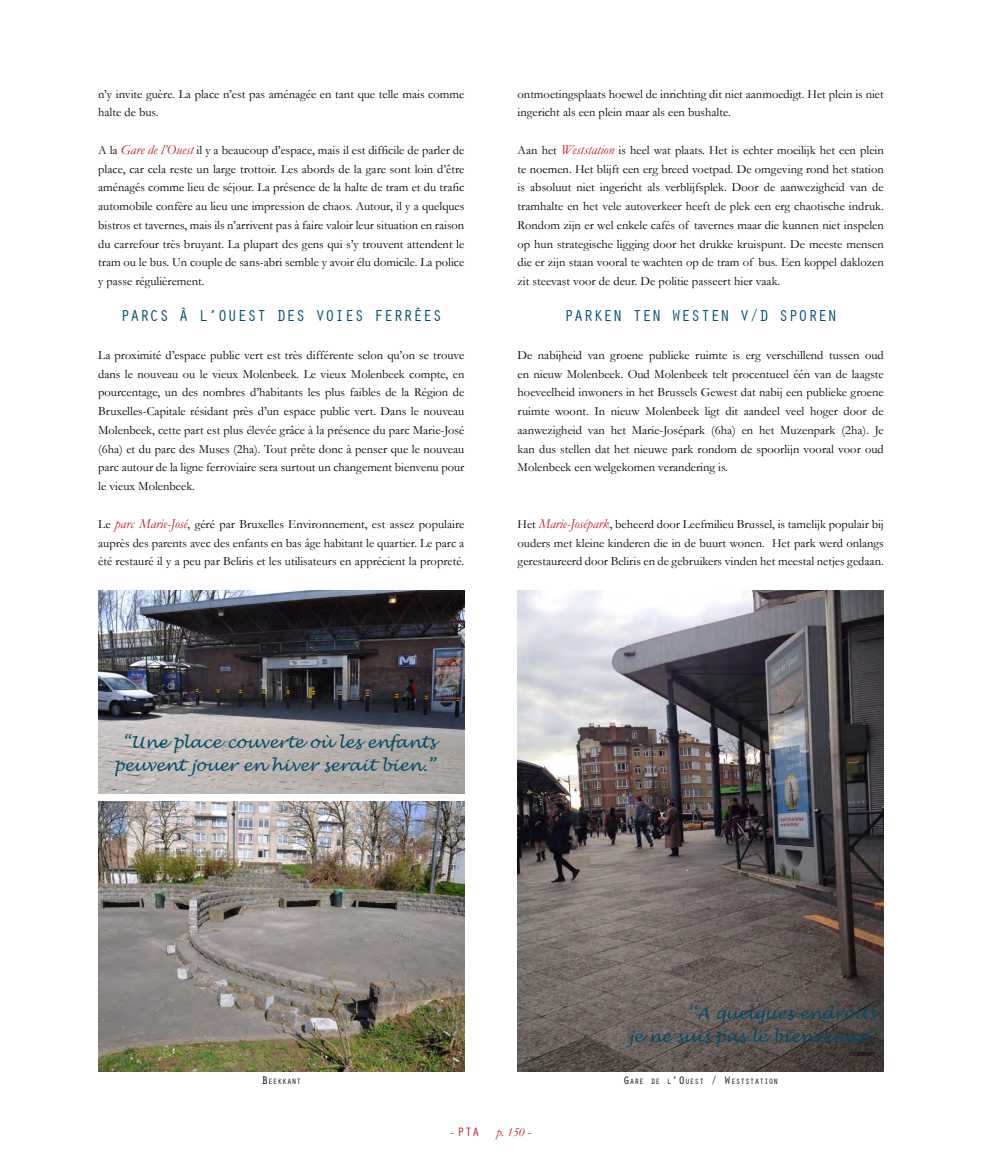
<style>
.page{position:relative;width:982px;height:1170px;background:#fff}
.page>*{position:absolute;margin:0;border:0;box-sizing:border-box;transform-origin:0 0}
.t1{font:italic 16.25px/22.5px "Lucida Handwriting";color:#004c69;text-align:right}
.t2{font:16.25px "Orator";color:#004c69}
.t3{font:12.5px/18.8px "Garamond";color:#000;text-align:justify}
.t4{font:italic 12.5px "Garamond";color:#bb1c25}
.t5{font:12.5px "Orator";color:#bb1c25}
.t6{font:italic 10px "Garamond";color:#000}
.t7{font:7.88px "Orator";color:#000}
.s1{font-style:italic;font-size:13.75px;color:#bb1c25}
.s2{font-size:11.25px}
.s3{font-family:"Garamond"}
.s4{font-style:normal}
</style>
<div class="page">
<img style="left:517px;top:590px;width:366px;height:480px">
<img style="left:98px;top:801px;width:366px;height:269px">
<img style="left:98px;top:590px;width:366px;height:203px">
<p class="t3" style="left:98px;top:84px;width:368px">n’y invite guère. La place n’est pas aménagée en tant que telle mais comme halte de bus.</p>
<p class="t3" style="left:98px;top:140px;width:368px">A la <span class="s1">Gare de l’Ouest</span> il y a beaucoup d’espace, mais il est difficile de parler de place, car cela reste un large trottoir. Les abords de la gare sont loin d’être aménagés comme lieu de séjour. La présence de la halte de tram et du trafic automobile confère au lieu une impression de chaos. Autour, il y a quelques bistros et tavernes, mais ils n’arrivent pas à faire valoir leur situation en raison du carrefour très bruyant. La plupart des gens qui s’y trouvent attendent le tram ou le bus. Un couple de sans-abri semble y avoir élu domicile. La police y passe régulièrement.</p>
<h1 class="t2" style="left:120px;top:308px;width:323px">PARCS À L’OUEST DES VOIES FERRÉES</h1>
<p class="t3" style="left:98px;top:345px;width:368px">La proximité d’espace public vert est très différente selon qu’on se trouve dans le nouveau ou le vieux Molenbeek. Le vieux Molenbeek compte, en pourcentage, un des nombres d’habitants les plus faibles de la Région de Bruxelles-Capitale résidant près d’un espace public vert. Dans le nouveau Molenbeek, cette part est plus élevée grâce à la présence du parc Marie-José (6ha) et du parc des Muses (2ha). Tout prête donc à penser que le nouveau parc autour de la ligne ferroviaire sera surtout un changement bienvenu pour le vieux Molenbeek.</p>
<p class="t3" style="left:98px;top:514px;width:367px">Le <span class="s1">parc Marie-José</span>, géré par Bruxelles Environnement, est assez populaire auprès des parents avec des enfants en bas âge habitant le quartier. Le parc a été restauré il y a peu par Beliris et les utilisateurs en apprécient la propreté.</p>
<p class="t3" style="left:517px;top:84px;width:368px">ontmoetingsplaats hoewel de inrichting dit niet aanmoedigt. Het plein is niet ingericht als een plein maar als een bushalte.</p>
<p class="t3" style="left:517px;top:140px;width:368px">Aan het <span class="s1">Weststation</span> is heel wat plaats. Het is echter moeilijk het een plein te noemen. Het blijft een erg breed voetpad. De omgeving rond het station is absoluut niet ingericht als verblijfsplek. Door de aanwezigheid van de tramhalte en het vele autoverkeer heeft de plek een erg chaotische indruk.<br>Rondom zijn er wel enkele cafés of tavernes maar die kunnen niet inspelen op hun strategische ligging door het drukke kruispunt. De meeste mensen die er zijn staan vooral te wachten op de tram of bus. Een koppel daklozen zit steevast voor de deur. De politie passeert hier vaak.</p>
<h1 class="t2" style="left:564px;top:308px;width:275px">PARKEN TEN WESTEN V/D SPOREN</h1>
<p class="t3" style="left:517px;top:345px;width:368px">De nabijheid van groene publieke ruimte is erg verschillend tussen oud en nieuw Molenbeek. Oud Molenbeek telt procentueel één van de laagste hoeveelheid inwoners in het Brussels Gewest dat nabij een publieke groene ruimte woont. In nieuw Molenbeek ligt dit aandeel veel hoger door de aanwezigheid van het Marie-Josépark (6ha) en het Muzenpark (2ha). Je kan dus stellen dat het nieuwe park rondom de spoorlijn vooral voor oud Molenbeek een welgekomen verandering is.</p>
<p class="t3" style="left:517px;top:514px;width:368px">Het <span class="s1">Marie-Josépark</span>, beheerd door Leefmilieu Brussel, is tamelijk populair bij ouders met kleine kinderen die in de buurt wonen. Het park werd onlangs gerestaureerd door Beliris en de gebruikers vinden het meestal netjes gedaan.</p>
<h1 class="t1" style="left:114px;top:731px;width:323px;text-align:center">“Une place couverte où les enfants peuvent jouer en hiver serait bien.”</h1>
<p class="t7" style="left:261px;top:1077px;width:41px"><span class="s2">B</span> EEKKANT</p>
<h1 class="t1" style="left:629px;top:1002px;width:248px">‘‘A quelques endroits<br>je ne suis pas le bienvenue”</h1>
<p class="t6" style="left:849px;top:1045px;width:28px">bewoner</p>
<p class="t7" style="left:623px;top:1077px;width:157px"><span class="s2">G</span>ARE DE L <span class="s2">’O</span> UEST <span class="s2">/ W</span> ESTSTATION</p>
<p class="t5" style="left:450px;top:1125px;width:31px"><span class="s3">-</span> PTA</p>
<p class="t4" style="left:496px;top:1123px;width:37px">p. 150 <span class="s4">-</span></p>
</div>
